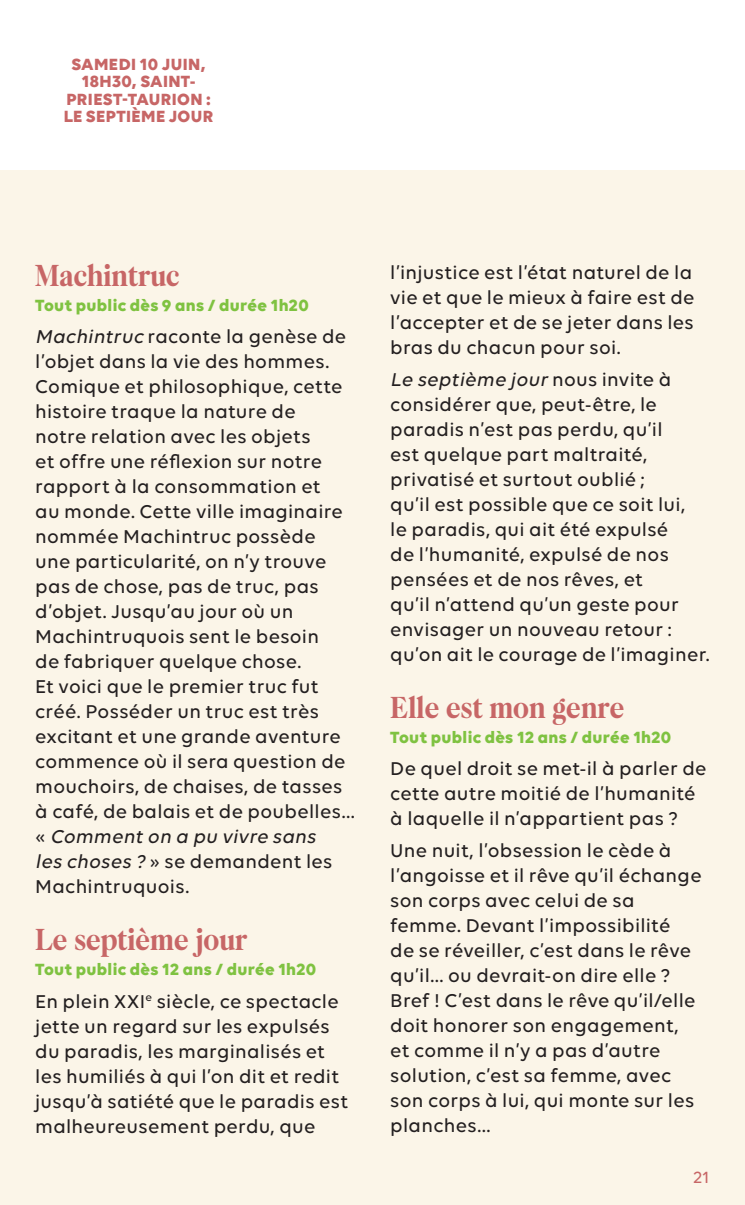
<style>
.page{position:relative;width:745px;height:1205px;background:#fff}
.page>*{position:absolute;margin:0;border:0;box-sizing:border-box;transform-origin:0 0}
.t1{font:condensed 32.5px "F37 Caslon Bold Text";color:#c76666}
.t2{font:500 20px/25px "Volte";letter-spacing:.015em;color:#231f20}
.t3{font:700 17.5px "Volte";letter-spacing:.02em;color:#7fc241}
.t4{font:700 17.5px/17.5px "Volte";letter-spacing:.02em;color:#c76666;text-align:center}
.t5{font:500 17.5px "Volte";color:#c76666}
.s1{font-style:italic}
</style>
<div class="page">
<div style="left:0;top:170px;width:744px;height:1035px;background:#fbf5e8"></div>
<p class="t4" style="left:64px;top:55px;width:151px">SAMEDI 10 JUIN,<br>18H30, SAINT-<br>PRIEST-TAURION :<br>LE SEPTIÈME JOUR</p>
<h1 class="t1" style="left:35px;top:258px;width:145px">Machintruc</h1>
<p class="t3" style="left:35px;top:295px;width:275px">Tout public dès 9 ans / durée 1h20</p>
<p class="t2" style="left:35px;top:324px;width:321px"><span class="s1">Machintruc</span> raconte la genèse de l’objet dans la vie des hommes.<br>Comique et philosophique, cette histoire traque la nature de<br>notre relation avec les objets<br>et offre une réflexion sur notre rapport à la consommation et<br>au monde. Cette ville imaginaire nommée Machintruc possède une particularité, on n’y trouve pas de chose, pas de truc, pas d’objet. Jusqu’au jour où un<br>Machintruquois sent le besoin<br>de fabriquer quelque chose.<br>Et voici que le premier truc fut créé. Posséder un truc est très excitant et une grande aventure commence où il sera question de mouchoirs, de chaises, de tasses à café, de balais et de poubelles… « <span class="s1">Comment on a pu vivre sans les choses ?</span> » se demandent les<br>Machintruquois.</p>
<h1 class="t1" style="left:35px;top:922px;width:213px">Le septième jour</h1>
<p class="t3" style="left:35px;top:959px;width:282px">Tout public dès 12 ans / durée 1h20</p>
<p class="t2" style="left:35px;top:988px;width:314px">En plein XXI<sup>e</sup> siècle, ce spectacle jette un regard sur les expulsés du paradis, les marginalisés et les humiliés à qui l’on dit et redit jusqu’à satiété que le paradis est malheureusement perdu, que</p>
<p class="t2" style="left:390px;top:259px;width:306px;text-align:justify">l’injustice est l’état naturel de la vie et que le mieux à faire est de l’accepter et de se jeter dans les bras du chacun pour soi.</p>
<p class="t2" style="left:390px;top:366px;width:321px"><span class="s1">Le septième jour</span> n o u s i n v i te à considérer que, peut-être, le paradis n’est pas perdu, qu’il<br>est quelque part maltraité, privatisé et surtout oublié ;<br>qu’il est possible que ce soit lui,<br>le paradis, qui ait été expulsé<br>de l’humanité, expulsé de nos pensées et de nos rêves, et<br>qu’il n’attend qu’un geste pour envisager un nouveau retour : qu’on ait le courage de l’imaginer.</p>
<h1 class="t1" style="left:390px;top:689px;width:235px">Elle est mon genre</h1>
<p class="t3" style="left:390px;top:727px;width:282px">Tout public dès 12 ans / durée 1h20</p>
<p class="t2" style="left:390px;top:755px;width:318px">De quel droit se met-il à parler de cette autre moitié de l’humanité à laquelle il n’appartient pas ?</p>
<p class="t2" style="left:390px;top:838px;width:313px">Une nuit, l’obsession le cède à l’angoisse et il rêve qu’il échange son corps avec celui de sa femme. Devant l’impossibilité<br>de se réveiller, c’est dans le rêve qu’il… ou devrait-on dire elle ?<br>Bref ! C’est dans le rêve qu’il/elle doit honorer son engagement, et comme il n’y a pas d’autre solution, c’est sa femme, avec son corps à lui, qui monte sur les planches…</p>
<p class="t5" style="left:693px;top:1167px;width:17px">21</p>
</div>
